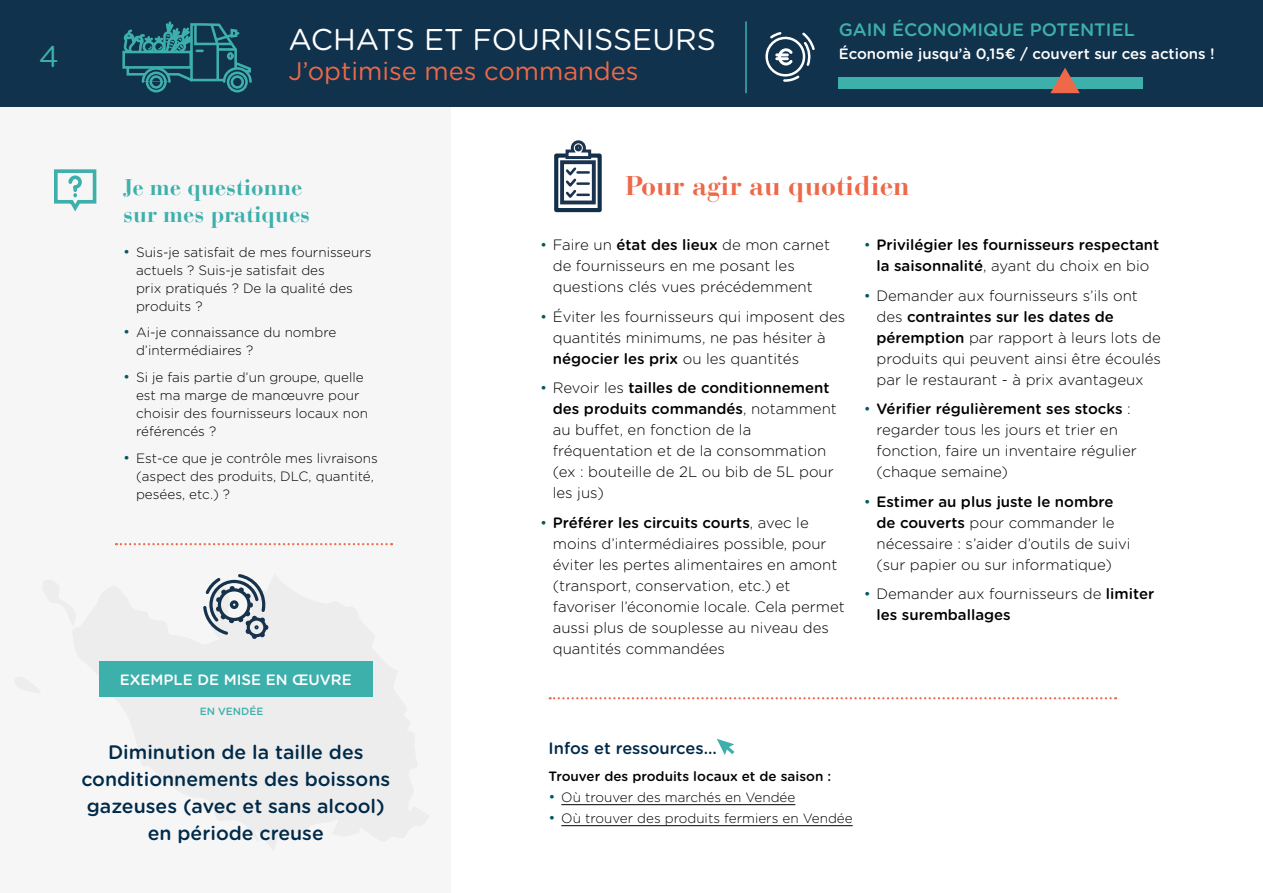
<style>
.page{position:relative;width:1263px;height:893px;background:#fff}
.page>*{position:absolute;margin:0;border:0;box-sizing:border-box;transform-origin:0 0}
.t1{font:30px "Gotham Rounded";color:#fff}
.t2{font:30px "Gotham Rounded";color:#3eb0ac}
.t3{font:700 27px "Bauer Bodoni Std";color:#ed6949}
.t4{font:25.5px "Gotham Rounded";color:#ed6949}
.t5{font:700 22.5px/27px "Bauer Bodoni Std";color:#3eb0ac}
.t6{font:500 19.5px/27px "Gotham Rounded";color:#002a49;text-align:center}
.t7{font:500 18px "Gotham Rounded";color:#3eb0ac}
.t8{font:500 16.5px "Gotham Rounded";color:#002a49}
.t9{font:300 15px/21px "Gotham Rounded";color:#000}
.t10{font:500 15px/21px "Gotham Rounded";color:#000;text-align:center}
.t11{font:500 15px "Gotham Rounded";color:#fff}
.t12{font:300 13.5px/18px "Gotham Rounded";color:#000}
.t13{font:500 13.5px "Gotham Rounded";color:#000}
.t14{font:500 10.5px "Gotham Rounded";color:#3eb0ac}
.s1{font-size:15px;color:#005a5e}
.s2{color:#005a5e}
.s3{font-weight:500}
.s4{font-weight:300;color:#005a5e}
.s5{font-weight:300}
</style>
<div class="page">
<div style="left:0;top:106px;width:451px;height:787px;background:#f6f6f6"></div>
<div style="left:0;top:0;width:1263px;height:106px;background:#11324c"></div>
<hr style="left:561px;top:804px;width:234px;height:1px;background:#000">
<hr style="left:561px;top:825px;width:292px;height:1px;background:#000">
<svg style="left:717px;top:739px;width:17px;height:16px"></svg>
<div style="left:560px;top:160px;width:36px;height:44px;border:4px solid #1b334e"></div>
<div style="left:554px;top:153px;width:48px;height:59px;border:4px solid #112f49"></div>
<svg style="left:563px;top:140px;width:30px;height:61px"></svg>
<svg style="left:765px;top:32px;width:50px;height:50px"></svg>
<svg style="left:203px;top:574px;width:65px;height:65px"></svg>
<svg style="left:550px;top:697px;width:566px;height:2px"></svg>
<svg style="left:116px;top:543px;width:276px;height:2px"></svg>
<svg style="left:54px;top:169px;width:43px;height:43px"></svg>
<div style="left:839px;top:77px;width:304px;height:11px;background:#3eb0ac"></div>
<div style="left:99px;top:661px;width:273px;height:36px;background:#3eb0ac"></div>
<hr style="left:745px;top:21px;width:2px;height:72px;background:#3eb0ac">
<svg style="left:1050px;top:68px;width:30px;height:25px"></svg>
<svg style="left:122px;top:21px;width:130px;height:72px"></svg>
<h1 class="t2" style="left:39px;top:35px;width:22px">4</h1>
<h1 class="t1" style="left:288px;top:18px;width:429px">ACHATS ET FOURNISSEURS</h1>
<h3 class="t4" style="left:288px;top:53px;width:352px">J’optimise mes commandes</h3>
<p class="t7" style="left:839px;top:17px;width:298px">GAIN ÉCONOMIQUE POTENTIEL</p>
<p class="t11" style="left:839px;top:43px;width:377px">Économie jusqu’à 0,15€ / couvert sur ces actions !</p>
<h3 class="t5" style="left:123px;top:174px;width:188px">Je me questionne sur mes pratiques</h3>
<p class="t12" style="left:136px;top:243px;width:237px;text-indent:-13px"><span class="s1">•</span> Suis-je satisfait de mes fournisseurs actuels ? Suis-je satisfait des<br>prix pratiqués ? De la qualité des produits ?</p>
<p class="t12" style="left:136px;top:323px;width:202px;text-indent:-13px"><span class="s1">•</span> Ai-je connaissance du nombre d’intermédiaires ?</p>
<p class="t12" style="left:136px;top:368px;width:234px;text-indent:-13px"><span class="s1">•</span> Si je fais partie d’un groupe, quelle est ma marge de manœuvre pour choisir des fournisseurs locaux non référencés ?</p>
<p class="t12" style="left:136px;top:448px;width:243px;text-indent:-13px"><span class="s1">•</span> Est-ce que je contrôle mes livraisons (aspect des produits, DLC, quantité, pesées, etc.) ?</p>
<p class="t11" style="left:120px;top:669px;width:234px">EXEMPLE DE MISE EN ŒUVRE</p>
<p class="t14" style="left:200px;top:704px;width:65px">EN VENDÉE</p>
<h3 class="t6" style="left:81px;top:737px;width:310px">Diminution de la taille des conditionnements des boissons gazeuses (avec et sans alcool) en période creuse</h3>
<h2 class="t3" style="left:625px;top:169px;width:286px">Pour agir au quotidien</h2>
<p class="t9" style="left:553px;top:234px;width:279px;text-indent:-13px"><span class="s2">•</span> Faire un <span class="s3">état des lieux</span> de mon carnet de fournisseurs en me posant les questions clés vues précédemment</p>
<p class="t9" style="left:553px;top:305px;width:294px;text-indent:-13px"><span class="s2">•</span> Éviter les fournisseurs qui imposent des quantités minimums, ne pas hésiter à <span class="s3">négocier les prix</span> ou les quantités</p>
<p class="t9" style="left:553px;top:377px;width:286px;text-indent:-13px"><span class="s2">•</span> Revoir les <span class="s3">tailles de conditionnement des produits commandés</span>, notamment au buffet, en fonction de la fréquentation et de la consommation (ex : bouteille de 2L ou bib de 5L pour les jus)</p>
<p class="t9" style="left:553px;top:511px;width:294px;text-indent:-13px"><span class="s2">•</span> <span class="s3">Préférer les circuits courts</span>, avec le moins d’intermédiaires possible, pour éviter les pertes alimentaires en amont (transport, conservation, etc.) et favoriser l’économie locale. Cela permet aussi plus de souplesse au niveau des quantités commandées</p>
<p class="t10" style="left:864px;top:234px;width:297px"><span class="s4">•</span> Privilégier les fournisseurs respectant la saisonnalité<span class="s5">, ayant du choix en bio</span></p>
<p class="t9" style="left:876px;top:284px;width:286px;text-indent:-13px"><span class="s2">•</span> Demander aux fournisseurs s’ils ont des <span class="s3">contraintes sur les dates de péremption</span> par rapport à leurs lots de produits qui peuvent ainsi être écoulés par le restaurant - à prix avantageux</p>
<p class="t9" style="left:876px;top:398px;width:262px;text-indent:-13px"><span class="s2">•</span> <span class="s3">Vérifier régulièrement ses stocks</span> : regarder tous les jours et trier en fonction, faire un inventaire régulier (chaque semaine)</p>
<p class="t9" style="left:876px;top:490px;width:256px;text-indent:-13px"><span class="s2">•</span> <span class="s3">Estimer au plus juste le nombre de couverts</span> pour commander le nécessaire : s’aider d’outils de suivi (sur papier ou sur informatique)</p>
<p class="t9" style="left:876px;top:583px;width:279px;text-indent:-13px"><span class="s2">•</span> Demander aux fournisseurs de <span class="s3">limiter les suremballages</span></p>
<p class="t8" style="left:549px;top:736px;width:170px">Infos et ressources…</p>
<p class="t13" style="left:549px;top:766px;width:284px">Trouver des produits locaux et de saison :</p>
<p class="t12" style="left:549px;top:787px;width:248px"><span class="s1">•</span> Où trouver des marchés en Vendée</p>
<p class="t12" style="left:549px;top:808px;width:306px"><span class="s1">•</span> Où trouver des produits fermiers en Vendée</p>
</div>
